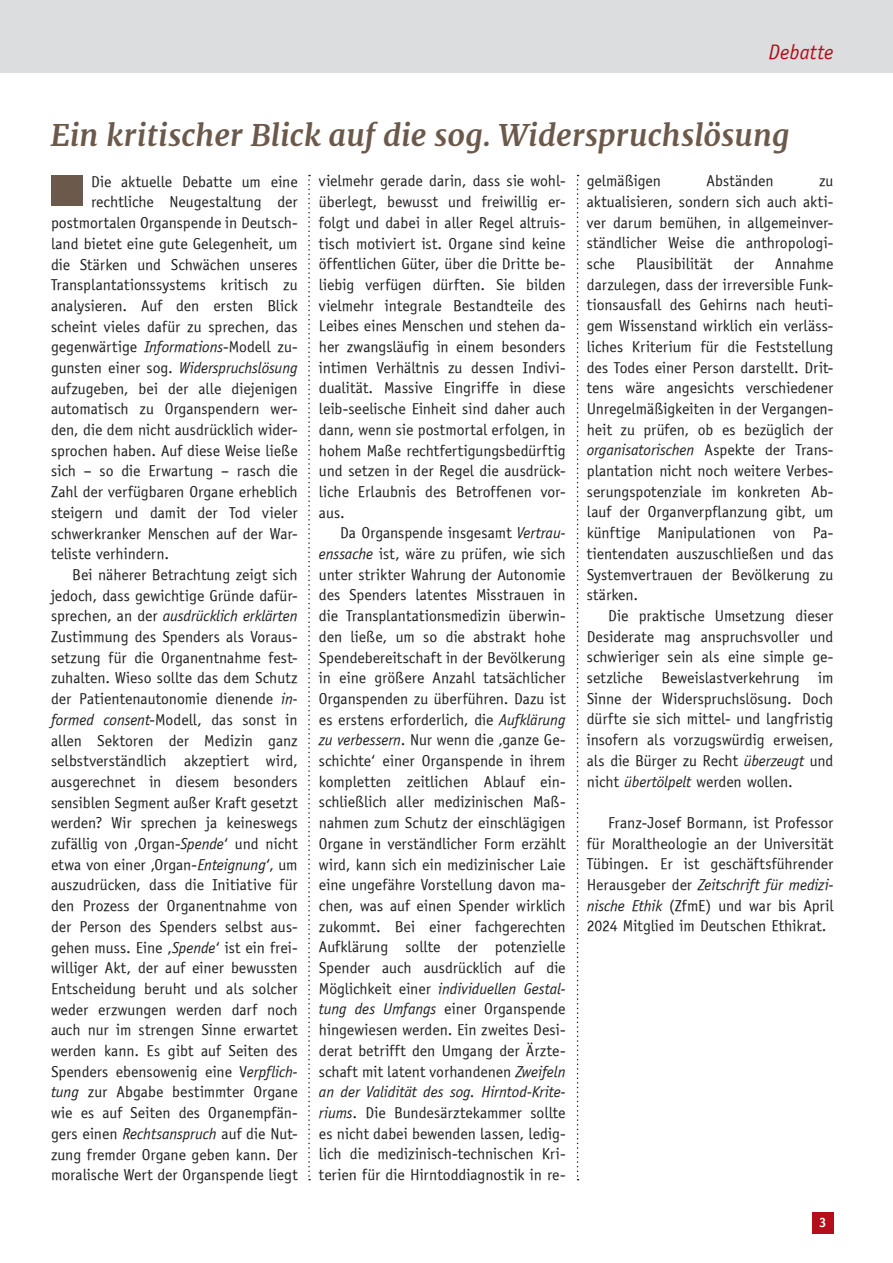
<style>
.page{position:relative;width:893px;height:1263px;background:#fff}
.page>*{position:absolute;margin:0;border:0;box-sizing:border-box;transform-origin:0 0}
.t1{font:italic 700 30px "Merriweather";letter-spacing:.01em;color:#6b594b}
.t2{font:italic 21px "Officina Sans ITCTT Book";letter-spacing:.005em;color:#b50e1a}
.t3{font:15.75px/20.7px "Officina Sans ITCTT Book";color:#231f20;text-align:justify}
.t4{font:italic 15.75px "Officina Sans ITCTT Book";letter-spacing:-.005em;color:#231f20}
.t5{font:13.5px "Officina Sans ITCTT Bold";color:#fff}
.s1{font-style:italic}
.s2{font-style:normal}
</style>
<div class="page">
<div style="left:812px;top:1212px;width:21px;height:21px;background:#b50e1a"></div>
<div style="left:0;top:0;width:893px;height:72px;background:#dcdddf"></div>
<div style="left:51px;top:175px;width:31px;height:30px;background:#6b594b"></div>
<svg style="left:308px;top:175px;width:2px;height:1005px"></svg>
<svg style="left:577px;top:175px;width:2px;height:1005px"></svg>
<h2 class="t2" style="left:769px;top:39px;width:66px">Debatte</h2>
<h1 class="t1" style="left:51px;top:114px;width:740px">Ein kritischer Blick auf die sog. Widerspruchslösung</h1>
<p class="t3" style="left:91px;top:171px;width:208px">Die aktuelle Debatte um eine</p>
<p class="t3" style="left:91px;top:192px;width:208px">rechtliche Neugestaltung der</p>
<p class="t3" style="left:51px;top:212px;width:248px">postmortalen Organspende in Deutsch-</p>
<p class="t3" style="left:51px;top:233px;width:248px">land bietet eine gute Gelegenheit, um</p>
<p class="t3" style="left:51px;top:254px;width:248px">die Stärken und Schwächen unseres</p>
<p class="t3" style="left:51px;top:274px;width:248px">Transplantationssystems kritisch zu</p>
<p class="t3" style="left:51px;top:295px;width:248px">analysieren. Auf den ersten Blick</p>
<p class="t3" style="left:51px;top:316px;width:248px">scheint vieles dafür zu sprechen, das</p>
<p class="t3" style="left:51px;top:336px;width:248px">gegenwärtige <span class="s1">Informations</span>-Modell zu-</p>
<p class="t4" style="left:51px;top:358px;width:248px"><span class="s2">gunsten einer sog.</span> Widerspruchslösung</p>
<p class="t3" style="left:51px;top:378px;width:248px">aufzugeben, bei der alle diejenigen</p>
<p class="t3" style="left:51px;top:399px;width:248px">automatisch zu Organspendern wer-</p>
<p class="t3" style="left:51px;top:419px;width:248px">den, die dem nicht ausdrücklich wider-</p>
<p class="t3" style="left:51px;top:440px;width:248px">sprochen haben. Auf diese Weise ließe</p>
<p class="t3" style="left:51px;top:461px;width:248px">sich – so die Erwartung – rasch die</p>
<p class="t3" style="left:51px;top:481px;width:248px">Zahl der verfügbaren Organe erheblich</p>
<p class="t3" style="left:51px;top:502px;width:248px">steigern und damit der Tod vieler</p>
<p class="t3" style="left:51px;top:523px;width:248px">schwerkranker Menschen auf der War-</p>
<p class="t3" style="left:51px;top:543px;width:120px">teliste verhindern.</p>
<p class="t3" style="left:72px;top:564px;width:227px">Bei näherer Betrachtung zeigt sich</p>
<p class="t3" style="left:51px;top:585px;width:248px">jedoch, dass gewichtige Gründe dafür-</p>
<p class="t4" style="left:51px;top:607px;width:248px"><span class="s2">sprechen, an der</span> ausdrücklich erklärten</p>
<p class="t3" style="left:51px;top:626px;width:248px">Zustimmung des Spenders als Voraus-</p>
<p class="t3" style="left:51px;top:647px;width:248px">setzung für die Organentnahme fest-</p>
<p class="t3" style="left:51px;top:668px;width:248px">zuhalten. Wieso sollte das dem Schutz</p>
<p class="t3" style="left:51px;top:688px;width:248px">der Patientenautonomie dienende <span class="s1">in-</span></p>
<p class="t3" style="left:51px;top:709px;width:248px"><span class="s1">formed consent</span>-Modell, das sonst in</p>
<p class="t3" style="left:51px;top:730px;width:248px">allen Sektoren der Medizin ganz</p>
<p class="t3" style="left:51px;top:750px;width:248px">selbstverständlich akzeptiert wird,</p>
<p class="t3" style="left:51px;top:771px;width:248px">ausgerechnet in diesem besonders</p>
<p class="t3" style="left:51px;top:792px;width:248px">sensiblen Segment außer Kraft gesetzt</p>
<p class="t3" style="left:51px;top:812px;width:248px">werden? Wir sprechen ja keineswegs</p>
<p class="t3" style="left:51px;top:833px;width:248px">zufällig von ‚Organ-<span class="s1">Spende</span>‘ und nicht</p>
<p class="t3" style="left:51px;top:854px;width:248px">etwa von einer ‚Organ-<span class="s1">Enteignung</span>‘, um</p>
<p class="t3" style="left:51px;top:875px;width:248px">auszudrücken, dass die Initiative für</p>
<p class="t3" style="left:51px;top:895px;width:248px">den Prozess der Organentnahme von</p>
<p class="t3" style="left:51px;top:916px;width:248px">der Person des Spenders selbst aus-</p>
<p class="t3" style="left:51px;top:937px;width:248px">gehen muss. Eine ‚<span class="s1">Spende</span>‘ ist ein frei-</p>
<p class="t3" style="left:51px;top:957px;width:248px">williger Akt, der auf einer bewussten</p>
<p class="t3" style="left:51px;top:978px;width:248px">Entscheidung beruht und als solcher</p>
<p class="t3" style="left:51px;top:999px;width:248px">weder erzwungen werden darf noch</p>
<p class="t3" style="left:51px;top:1019px;width:248px">auch nur im strengen Sinne erwartet</p>
<p class="t3" style="left:51px;top:1040px;width:248px">werden kann. Es gibt auf Seiten des</p>
<p class="t3" style="left:51px;top:1061px;width:248px">Spenders ebensowenig eine V<span class="s1">erpflich-</span></p>
<p class="t3" style="left:51px;top:1082px;width:248px"><span class="s1">tung</span> zur Abgabe bestimmter Organe</p>
<p class="t3" style="left:51px;top:1102px;width:248px">wie es auf Seiten des Organempfän-</p>
<p class="t3" style="left:51px;top:1123px;width:248px">gers einen <span class="s1">Rechtsanspruch</span> auf die Nut-</p>
<p class="t3" style="left:51px;top:1144px;width:248px">zung fremder Organe geben kann. Der</p>
<p class="t3" style="left:51px;top:1164px;width:248px">moralische Wert der Organspende liegt</p>
<p class="t3" style="left:587px;top:170px;width:76px">gelmäßigen</p>
<p class="t3" style="left:706px;top:170px;width:69px">Abständen</p>
<p class="t3" style="left:319px;top:171px;width:248px">vielmehr gerade darin, dass sie wohl&shy;überlegt, bewusst und freiwillig er&shy;folgt und dabei in aller Regel altruis&shy;tisch motiviert ist. Organe sind keine öffentlichen Güter, über die Dritte be&shy;liebig verfügen dürften. Sie bilden vielmehr integrale Bestandteile des Leibes eines Menschen und stehen da&shy;her zwangsläufig in einem besonders intimen Verhältnis zu dessen Indivi&shy;dualität. Massive Eingriffe in diese leib-seelische Einheit sind daher auch dann, wenn sie postmortal erfolgen, in hohem Maße rechtfertigungsbedürftig und setzen in der Regel die ausdrück&shy;liche Erlaubnis des Betroffenen vor&shy;aus.</p>
<p class="t3" style="left:319px;top:523px;width:248px;text-indent:21px">Da Organspende insgesamt <span class="s1">Vertrau&shy;enssache</span> ist, wäre zu prüfen, wie sich unter strikter Wahrung der Autonomie des Spenders latentes Misstrauen in die Transplantationsmedizin überwin&shy;den ließe, um so die abstrakt hohe Spendebereitschaft in der Bevölkerung in eine größere Anzahl tatsächlicher Organspenden zu überführen. Dazu ist es erstens erforderlich, die <span class="s1">Aufklärung zu verbessern</span>. Nur wenn die ‚ganze Ge&shy;schichte‘ einer Organspende in ihrem kompletten zeitlichen Ablauf ein&shy;schließlich aller medizinischen Maß&shy;nahmen zum Schutz der einschlägigen Organe in verständlicher Form erzählt wird, kann sich ein medizinischer Laie eine ungefähre Vorstellung davon ma&shy;chen, was auf einen Spender wirklich zukommt. Bei einer fachgerechten Aufklärung sollte der potenzielle Spender auch ausdrücklich auf die Möglichkeit einer <span class="s1">individuellen Gestal&shy;tung des Umfangs</span> einer Organspende hingewiesen werden. Ein zweites Desi&shy;derat betrifft den Umgang der Ärzte&shy;schaft mit latent vorhandenen <span class="s1">Zweifeln an der Validität des sog. Hirntod-Krite&shy;riums</span>. Die Bundesärztekammer sollte es nicht dabei bewenden lassen, ledig&shy;lich die medizinisch-technischen Kri&shy;terien für die Hirntoddiagnostik in re-</p>
<p class="t3" style="left:587px;top:170px;width:248px;text-indent:232px">zu aktualisieren, sondern sich auch akti&shy;ver darum bemühen, in allgemeinver&shy;ständlicher Weise die anthropologi&shy;sche</p>
<p class="t3" style="left:587px;top:253px;width:248px;text-indent:188px">Annahme darzulegen, dass der irreversible Funk&shy;tionsausfall des Gehirns nach heuti&shy;gem Wissenstand wirklich ein verläss&shy;liches Kriterium für die Feststellung des Todes einer Person darstellt. Drit&shy;tens wäre angesichts verschiedener Unregelmäßigkeiten in der Vergangen&shy;heit zu prüfen, ob es bezüglich der <span class="s1">organisatorischen</span> Aspekte der Trans&shy;plantation nicht noch weitere Verbes&shy;serungspotenziale im konkreten Ab&shy;lauf der Organverpflanzung gibt, um künftige Manipulationen von Pa&shy;tientendaten auszuschließen und das Systemvertrauen der Bevölkerung zu stärken.</p>
<p class="t3" style="left:587px;top:605px;width:248px;text-indent:21px">Die praktische Umsetzung dieser Desiderate mag anspruchsvoller und schwieriger sein als eine simple ge&shy;setzliche Beweislastverkehrung im Sinne der Widerspruchslösung. Doch dürfte sie sich mittel- und langfristig insofern als vorzugswürdig erweisen, als die Bürger zu Recht <span class="s1">überzeugt</span> und nicht <span class="s1">übertölpelt</span> werden wollen.</p>
<p class="t3" style="left:587px;top:812px;width:248px;text-indent:21px">Franz-Josef Bormann, ist Professor für Moraltheologie an der Universität Tübingen. Er ist geschäftsführender Herausgeber der <span class="s1">Zeitschrift für medizi&shy;nische Ethik</span> (ZfmE) und war bis April 2024 Mitglied im Deutschen Ethikrat.</p>
<p class="t3" style="left:636px;top:253px;width:78px">Plausibilität</p>
<p class="t3" style="left:734px;top:253px;width:22px">der</p>
<p class="t5" style="left:819px;top:1214px;width:9px">3</p>
</div>
